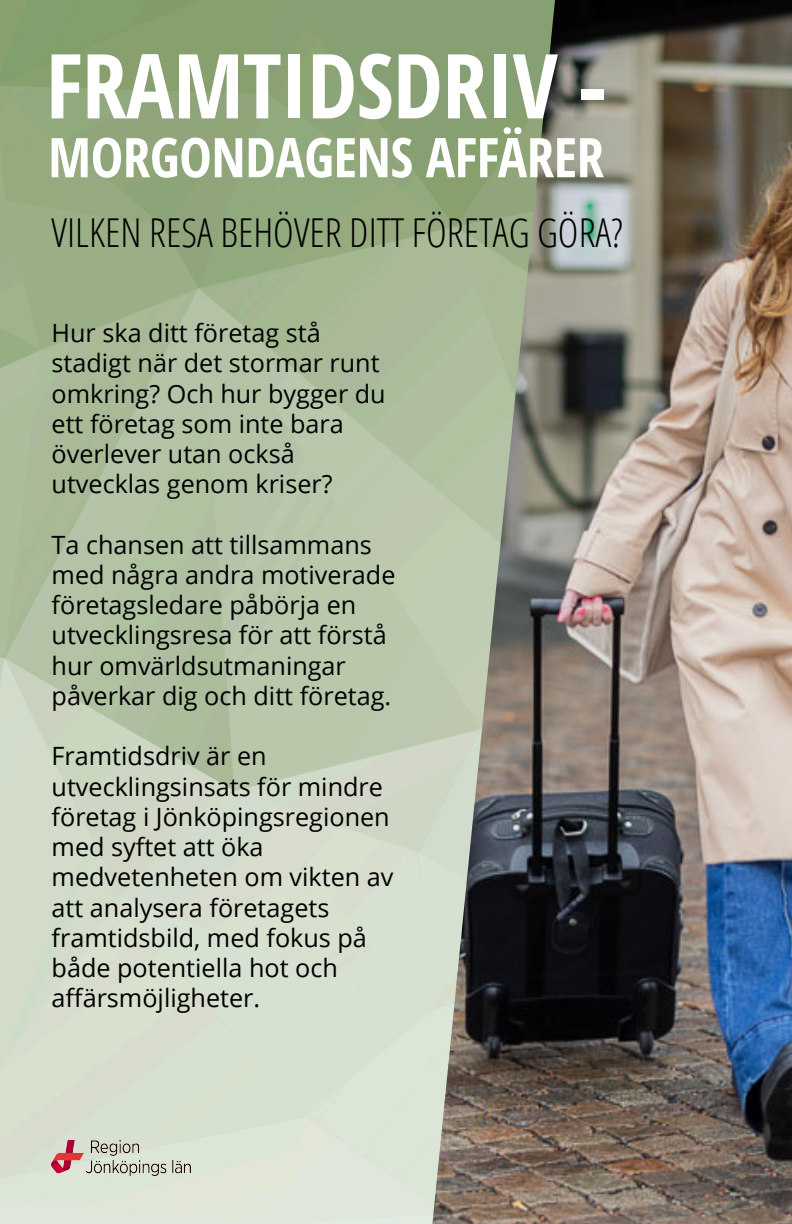
<style>
.page{position:relative;width:792px;height:1224px;background:#fff}
.page>*{position:absolute;margin:0;border:0;box-sizing:border-box;transform-origin:0 0}
.t1{font:700 condensed 89.6px "Open Sans";letter-spacing:-.005em;color:#fff}
.t2{font:700 condensed 54.7px "Open Sans";letter-spacing:-.005em;color:#fff}
.t3{font:300 condensed 39.8px "Open Sans";color:#000}
.t4{font:25.2px/30.2px "Open Sans";color:#000}
</style>
<div class="page">
<img style="left:0;top:0;width:432px;height:1224px">
<img style="left:432px;top:0;width:360px;height:1224px">
<img style="left:52px;top:1141px;width:139px;height:34px">
<h1 class="t1" style="left:46px;top:23px;width:563px">FRAMTIDSDRIV -</h1>
<h2 class="t2" style="left:48px;top:119px;width:557px">MORGONDAGENS AFFÄRER</h2>
<h3 class="t3" style="left:52px;top:206px;width:573px">VILKEN RESA BEHÖVER DITT FÖRETAG GÖRA?</h3>
<p class="t4" style="left:52px;top:317px;width:336px">Hur ska ditt företag stå stadigt när det stormar runt omkring? Och hur bygger du ett företag som inte bara överlever utan också utvecklas genom kriser?</p>
<p class="t4" style="left:52px;top:529px;width:345px">Ta chansen att tillsammans med några andra motiverade företagsledare påbörja en utvecklingsresa för att förstå hur omvärldsutmaningar påverkar dig och ditt företag.</p>
<p class="t4" style="left:52px;top:740px;width:343px">Framtidsdriv är en utvecklingsinsats för mindre företag i Jönköpingsregionen med syftet att öka medvetenheten om vikten av att analysera företagets framtidsbild, med fokus på både potentiella hot och affärsmöjligheter.</p>
</div>
